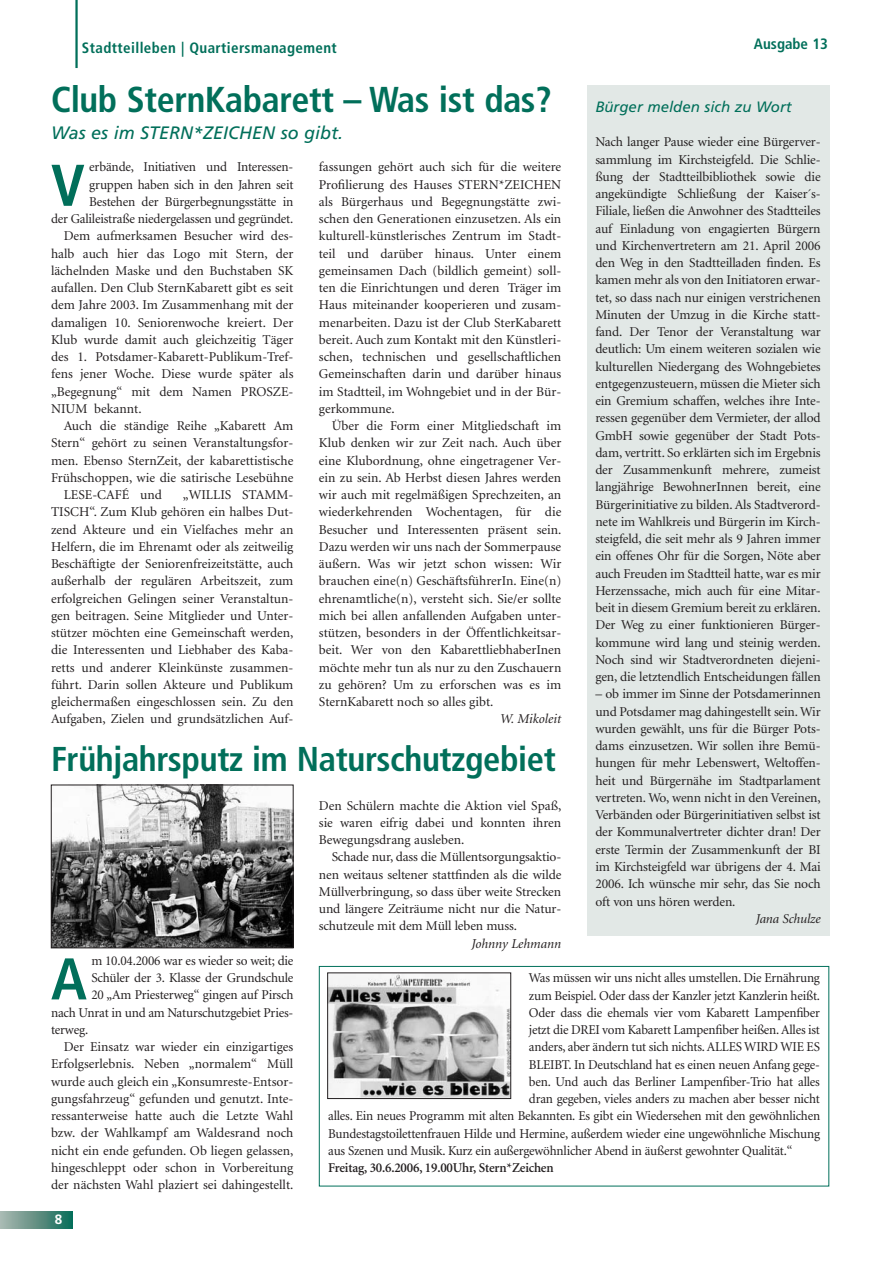
<style>
.page{position:relative;width:893px;height:1263px;background:#fff}
.page>*{position:absolute;margin:0;border:0;box-sizing:border-box;transform-origin:0 0}
.t1{font:700 condensed 58.8px "Frutiger";color:#016f5a}
.t2{font:700 condensed 36px "Frutiger";letter-spacing:-.01em;color:#016f5a}
.t3{font:700 condensed 34.5px "Frutiger";letter-spacing:-.01em;color:#016f5a}
.t4{font:italic 18px "Frutiger";color:#016f5a}
.t5{font:700 condensed 15px "Frutiger";letter-spacing:.025em;color:#016f5a}
.t6{font:italic 15px "Frutiger";color:#016f5a}
.t7{font:700 condensed 15px "Frutiger";color:#016f5a}
.t8{font:13.5px/17.2px "Minion";letter-spacing:-.01em;color:#231f20;text-align:justify}
.t9{font:600 13.5px "Minion";letter-spacing:-.015em;color:#231f20}
.t10{font:italic 13.5px "Minion";letter-spacing:-.005em;color:#231f20}
.t11{font:700 13.5px "Frutiger";color:#fff}
</style>
<div class="page">
<svg style="left:0;top:1212px;width:73px;height:17px"></svg>
<hr style="left:75px;top:0;width:3px;height:68px;background:#016f5a">
<div style="left:587px;top:85px;width:242px;height:850px;background:#e2e8e6"></div>
<img style="left:53px;top:787px;width:238px;height:159px">
<div style="left:51px;top:785px;width:242px;height:163px;border:1px solid #231f20"></div>
<div style="left:319px;top:966px;width:510px;height:220px;border:1px solid #016f5a"></div>
<img style="left:329px;top:975px;width:180px;height:122px">
<div style="left:327px;top:973px;width:184px;height:126px;border:1px solid #231f20"></div>
<p class="t5" style="left:82px;top:42px;width:256px">Stadtteilleben | Quartiersmanagement</p>
<h2 class="t2" style="left:51px;top:85px;width:502px">Club SternKabarett – Was ist das?</h2>
<h3 class="t4" style="left:51px;top:126px;width:294px">Was es im STERN*ZEICHEN so gibt.</h3>
<h1 class="t1" style="left:51px;top:162px;width:35px">V</h1>
<p class="t8" style="left:89px;top:159px;width:206px">erbände, Initiativen und Interessen-</p>
<p class="t8" style="left:89px;top:177px;width:206px">gruppen haben sich in den Jahren seit</p>
<p class="t8" style="left:89px;top:194px;width:206px">Bestehen der Bürgerbegnungsstätte in</p>
<p class="t8" style="left:51px;top:211px;width:244px">der Galileistraße niedergelassen und gegründet.</p>
<p class="t8" style="left:64px;top:228px;width:231px">Dem aufmerksamen Besucher wird des-</p>
<p class="t8" style="left:51px;top:246px;width:244px">halb auch hier das Logo mit Stern, der</p>
<p class="t8" style="left:51px;top:263px;width:244px">lächelnden Maske und den Buchstaben SK</p>
<p class="t8" style="left:51px;top:280px;width:244px">aufallen. Den Club SternKabarett gibt es seit</p>
<p class="t8" style="left:51px;top:297px;width:244px">dem Jahre 2003. Im Zusammenhang mit der</p>
<p class="t8" style="left:51px;top:315px;width:244px">damaligen 10. Seniorenwoche kreiert. Der</p>
<p class="t8" style="left:51px;top:332px;width:244px">Klub wurde damit auch gleichzeitig Täger</p>
<p class="t8" style="left:51px;top:349px;width:244px">des 1. Potsdamer-Kabarett-Publikum-Tref-</p>
<p class="t8" style="left:51px;top:366px;width:244px">fens jener Woche. Diese wurde später als</p>
<p class="t8" style="left:51px;top:384px;width:244px">„Begegnung“ mit dem Namen PROSZE-</p>
<p class="t8" style="left:51px;top:401px;width:92px">NIUM bekannt.</p>
<p class="t8" style="left:64px;top:418px;width:231px">Auch die ständige Reihe „Kabarett Am</p>
<p class="t8" style="left:51px;top:435px;width:244px">Stern“ gehört zu seinen Veranstaltungsfor-</p>
<p class="t8" style="left:51px;top:453px;width:244px">men. Ebenso SternZeit, der kabarettistische</p>
<p class="t8" style="left:51px;top:470px;width:244px">Frühschoppen, wie die satirische Lesebühne</p>
<p class="t8" style="left:64px;top:487px;width:100px">LESE-CAFÉ und</p>
<p class="t8" style="left:51px;top:487px;width:244px;text-indent:132px">„WILLIS STAMM-TISCH“. Zum Klub gehören ein halbes Dut&shy;zend Akteure und ein Vielfaches mehr an Helfern, die im Ehrenamt oder als zeitweilig Beschäftigte der Seniorenfreizeitstätte, auch außerhalb der regulären Arbeitszeit, zum erfolgreichen Gelingen seiner Veranstaltun&shy;gen beitragen. Seine Mitglieder und Unter&shy;stützer möchten eine Gemeinschaft werden, die Interessenten und Liebhaber des Kaba&shy;retts und anderer Kleinkünste zusammen&shy;führt. Darin sollen Akteure und Publikum gleichermaßen eingeschlossen sein. Zu den Aufgaben, Zielen und grundsätzlichen Auf-</p>
<p class="t8" style="left:319px;top:159px;width:244px">fassungen gehört auch sich für die weitere Profilierung des Hauses STERN*ZEICHEN als Bürgerhaus und Begegnungstätte zwi&shy;schen den Generationen einzusetzen. Als ein kulturell-künstlerisches Zentrum im Stadt&shy;teil und darüber hinaus. Unter einem gemeinsamen Dach (bildlich gemeint) soll&shy;ten die Einrichtungen und deren Träger im Haus miteinander kooperieren und zusam&shy;menarbeiten. Dazu ist der Club SterKabarett bereit. Auch zum Kontakt mit den Künstleri&shy;schen, technischen und gesellschaftlichen Gemeinschaften darin und darüber hinaus im Stadtteil, im Wohngebiet und in der Bür&shy;gerkommune.</p>
<p class="t8" style="left:319px;top:418px;width:244px;text-indent:13px">Über die Form einer Mitgliedschaft im Klub denken wir zur Zeit nach. Auch über eine Klubordnung, ohne eingetragener Ver&shy;ein zu sein. Ab Herbst diesen Jahres werden wir auch mit regelmäßigen Sprechzeiten, an wiederkehrenden Wochentagen, für die Besucher und Interessenten präsent sein.<br>Dazu werden wir uns nach der Sommerpause äußern. Was wir jetzt schon wissen: Wir brauchen eine(n) GeschäftsführerIn. Eine(n) ehrenamtliche(n), versteht sich. Sie/er sollte mich bei allen anfallenden Aufgaben unter&shy;stützen, besonders in der Öffentlichkeitsar&shy;beit. Wer von den KabarettliebhaberInen möchte mehr tun als nur zu den Zuschauern zu gehören? Um zu erforschen was es im SternKabarett noch so alles gibt.</p>
<p class="t10" style="left:500px;top:714px;width:63px">W. Mikoleit</p>
<h3 class="t3" style="left:51px;top:745px;width:506px">Frühjahrsputz im Naturschutzgebiet</h3>
<p class="t8" style="left:319px;top:798px;width:244px">Den Schülern machte die Aktion viel Spaß, sie waren eifrig dabei und konnten ihren Bewegungsdrang ausleben.</p>
<p class="t8" style="left:319px;top:849px;width:244px;text-indent:13px">Schade nur, dass die Müllentsorgungsaktio&shy;nen weitaus seltener stattfinden als die wilde Müllverbringung, so dass über weite Strecken und längere Zeiträume nicht nur die Natur&shy;schutzeule mit dem Müll leben muss.</p>
<p class="t10" style="left:471px;top:938px;width:91px">Johnny Lehmann</p>
<p class="t7" style="left:754px;top:37px;width:76px">Ausgabe 13</p>
<p class="t6" style="left:595px;top:101px;width:198px">Bürger melden sich zu Wort</p>
<p class="t8" style="left:595px;top:135px;width:227px">Nach langer Pause wieder eine Bürgerver&shy;sammlung im Kirchsteigfeld. Die Schlie&shy;ßung der Stadtteilbibliothek sowie die angekündigte Schließung der Kaiser´s-Filiale, ließen die Anwohner des Stadtteiles auf Einladung von engagierten Bürgern und Kirchenvertretern am 21. April 2006 den Weg in den Stadtteilladen finden. Es kamen mehr als von den Initiatoren erwar&shy;tet, so dass nach nur einigen verstrichenen Minuten der Umzug in die Kirche statt&shy;fand. Der Tenor der Veranstaltung war deutlich: Um einem weiteren sozialen wie kulturellen Niedergang des Wohngebietes entgegenzusteuern, müssen die Mieter sich ein Gremium schaffen, welches ihre Inte&shy;ressen gegenüber dem Vermieter, der allod GmbH sowie gegenüber der Stadt Pots&shy;dam, vertritt. So erklärten sich im Ergebnis der Zusammenkunft mehrere, zumeist langjährige BewohnerInnen bereit, eine Bürgerinitiative zu bilden. Als Stadtverord&shy;nete im Wahlkreis und Bürgerin im Kirch&shy;steigfeld, die seit mehr als 9 Jahren immer ein offenes Ohr für die Sorgen, Nöte aber auch Freuden im Stadtteil hatte, war es mir Herzenssache, mich auch für eine Mitar&shy;beit in diesem Gremium bereit zu erklären.<br>Der Weg zu einer funktionieren Bürger&shy;kommune wird lang und steinig werden.<br>Noch sind wir Stadtverordneten diejeni&shy;gen, die letztendlich Entscheidungen fällen</p>
<p class="t8" style="left:595px;top:687px;width:227px">– ob immer im Sinne der Potsdamerinnen und Potsdamer mag dahingestellt sein. Wir wurden gewählt, uns für die Bürger Pots&shy;dams einzusetzen. Wir sollen ihre Bemü&shy;hungen für mehr Lebenswert, Weltoffen&shy;heit und Bürgernähe im Stadtparlament vertreten. Wo, wenn nicht in den Vereinen, Verbänden oder Bürgerinitiativen selbst ist der Kommunalvertreter dichter dran! Der erste Termin der Zusammenkunft der BI im Kirchsteigfeld war übrigens der 4. Mai 2006. Ich wünsche mir sehr, das Sie noch oft von uns hören werden.</p>
<p class="t10" style="left:756px;top:913px;width:66px">Jana Schulze</p>
<h1 class="t1" style="left:51px;top:955px;width:37px">A</h1>
<p class="t8" style="left:91px;top:953px;width:204px">m 10.04.2006 war es wieder so weit; die</p>
<p class="t8" style="left:91px;top:970px;width:204px">Schüler der 3. Klasse der Grundschule</p>
<p class="t8" style="left:91px;top:987px;width:204px">20 „Am Priesterweg“ gingen auf Pirsch</p>
<p class="t8" style="left:51px;top:1005px;width:244px">nach Unrat in und am Naturschutzgebiet Pries-</p>
<p class="t8" style="left:51px;top:1022px;width:39px">terweg.</p>
<p class="t8" style="left:64px;top:1039px;width:231px">Der Einsatz war wieder ein einzigartiges</p>
<p class="t8" style="left:51px;top:1056px;width:244px">Erfolgserlebnis. Neben „normalem“ Müll</p>
<p class="t8" style="left:51px;top:1074px;width:244px">wurde auch gleich ein „Konsumreste-Entsor-</p>
<p class="t8" style="left:51px;top:1091px;width:244px">gungsfahrzeug“ gefunden und genutzt. Inte-</p>
<p class="t8" style="left:51px;top:1108px;width:244px">ressanterweise hatte auch die Letzte Wahl</p>
<p class="t8" style="left:51px;top:1125px;width:244px">bzw. der Wahlkampf am Waldesrand noch</p>
<p class="t8" style="left:51px;top:1143px;width:244px">nicht ein ende gefunden. Ob liegen gelassen,</p>
<p class="t8" style="left:51px;top:1160px;width:244px">hingeschleppt oder schon in Vorbereitung</p>
<p class="t8" style="left:51px;top:1177px;width:244px">der nächsten Wahl plaziert sei dahingestellt.</p>
<p class="t11" style="left:55px;top:1214px;width:9px">8</p>
<p class="t8" style="left:529px;top:970px;width:292px">Was müssen wir uns nicht alles umstellen. Die Ernährung</p>
<p class="t8" style="left:529px;top:988px;width:292px">zum Beispiel. Oder dass der Kanzler jetzt Kanzlerin heißt.</p>
<p class="t8" style="left:529px;top:1005px;width:292px">Oder dass die ehemals vier vom Kabarett Lampenfiber</p>
<p class="t8" style="left:529px;top:1022px;width:292px">jetzt die DREI vom Kabarett Lampenfiber heißen. Alles ist</p>
<p class="t8" style="left:529px;top:1039px;width:292px">anders, aber ändern tut sich nichts. ALLES WIRD WIE ES</p>
<p class="t8" style="left:529px;top:1057px;width:292px">BLEIBT. In Deutschland hat es einen neuen Anfang gege-</p>
<p class="t8" style="left:529px;top:1074px;width:292px">ben. Und auch das Berliner Lampenfiber-Trio hat alles</p>
<p class="t8" style="left:529px;top:1091px;width:292px">dran gegeben, vieles anders zu machen aber besser nicht</p>
<p class="t8" style="left:328px;top:1108px;width:493px">alles. Ein neues Programm mit alten Bekannten. Es gibt ein Wiedersehen mit den gewöhnlichen</p>
<p class="t8" style="left:328px;top:1126px;width:493px">Bundestagstoilettenfrauen Hilde und Hermine, außerdem wieder eine ungewöhnliche Mischung</p>
<p class="t8" style="left:328px;top:1143px;width:466px">aus Szenen und Musik. Kurz ein außergewöhnlicher Abend in äußerst gewohnter Qualität.“</p>
<p class="t9" style="left:328px;top:1162px;width:227px">Freitag, 30.6.2006, 19.00Uhr, Stern*Zeichen</p>
</div>
